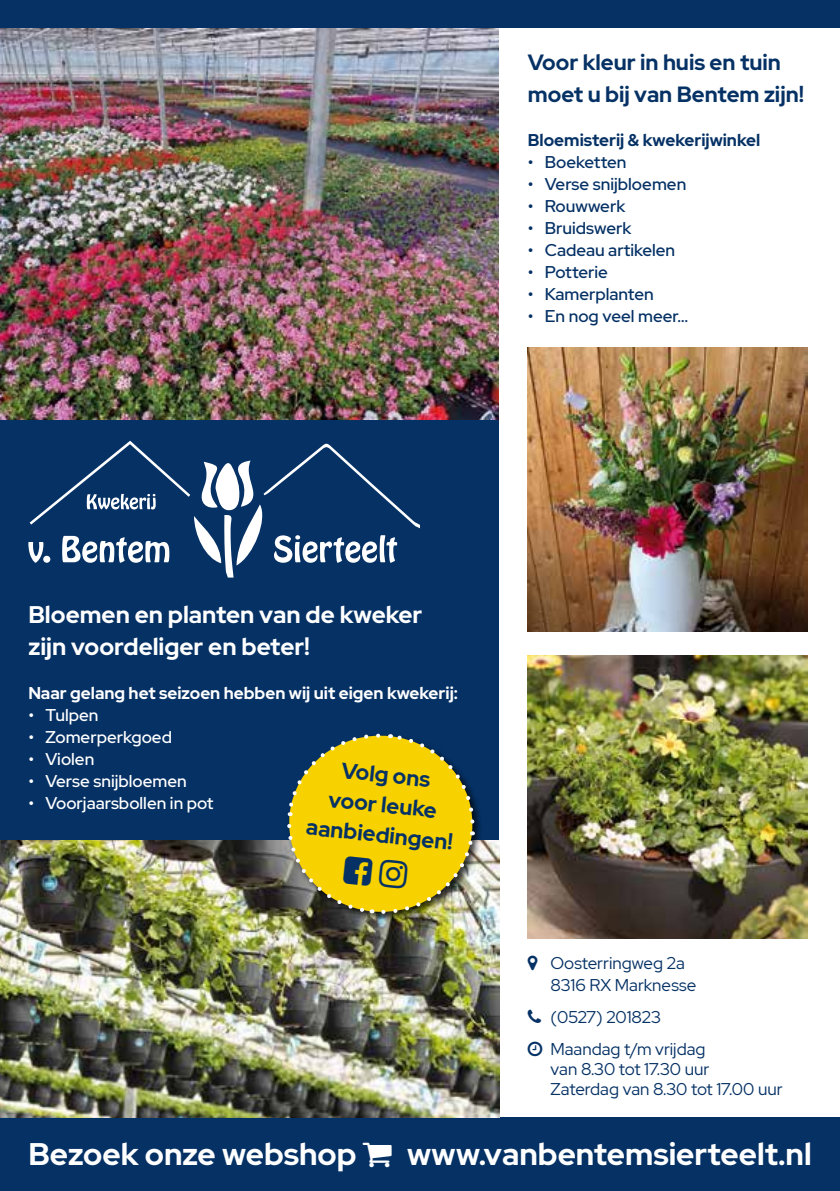
<style>
.page{position:relative;width:840px;height:1191px;background:#fff}
.page>*{position:absolute;margin:0;border:0;box-sizing:border-box;transform-origin:0 0}
.t1{font:700 31.2px "Red Hat Display";color:#fff}
.t2{font:700 24px/32px "Red Hat Display";color:#fff}
.t3{font:700 22px/30px "Red Hat Display";color:#053165}
.t4{font:17px/22px "Red Hat Display";color:#053165}
.t5{font:500 17px "Red Hat Display";color:#053165}
.t6{font:500 17px "Red Hat Display";color:#fff}
.t7{font:700 17px "Red Hat Display";color:#fff}
.t8{font:700 17px "Red Hat Display";color:#053165}
</style>
<div class="page">
<div style="left:0;top:0;width:839px;height:1191px;background:#053165"></div>
<img style="left:0;top:28px;width:499px;height:392px">
<div style="left:499px;top:28px;width:340px;height:1089px;background:#fff"></div>
<img style="left:0;top:840px;width:499px;height:277px">
<svg style="left:28px;top:441px;width:392px;height:136px"></svg>
<img style="left:527px;top:348px;width:280px;height:283px">
<img style="left:527px;top:655px;width:280px;height:283px">
<div style="left:285px;top:731px;width:199px;height:192px;background:#000;opacity:.75"></div>
<svg style="left:284px;top:731px;width:193px;height:185px;background:#c2ae21"></svg>
<p class="t3" style="left:527px;top:46px;width:277px;line-height:32px">Voor kleur in huis en tuin moet u bij van Bentem zijn!</p>
<p class="t8" style="left:527px;top:129px;width:234px">Bloemisterij &amp; kwekerijwinkel</p>
<p class="t5" style="left:527px;top:151px;width:100px">• Boeketten</p>
<p class="t5" style="left:527px;top:173px;width:160px">• Verse snijbloemen</p>
<p class="t5" style="left:527px;top:195px;width:99px">• Rouwwerk</p>
<p class="t5" style="left:527px;top:217px;width:105px">• Bruidswerk</p>
<p class="t5" style="left:527px;top:239px;width:149px">• Cadeau artikelen</p>
<p class="t5" style="left:527px;top:261px;width:82px">• Potterie</p>
<p class="t5" style="left:527px;top:283px;width:127px">• Kamerplanten</p>
<p class="t5" style="left:527px;top:305px;width:162px">• En nog veel meer…</p>
<h2 class="t2" style="left:28px;top:598px;width:395px">Bloemen en planten van de kweker zijn voordeliger en beter!</h2>
<p class="t7" style="left:28px;top:681px;width:431px">Naar gelang het seizoen hebben wij uit eigen kwekerij:</p>
<p class="t6" style="left:28px;top:703px;width:72px">• Tulpen</p>
<p class="t6" style="left:28px;top:725px;width:145px">• Zomerperkgoed</p>
<p class="t6" style="left:28px;top:747px;width:67px">• Violen</p>
<p class="t6" style="left:28px;top:769px;width:160px">• Verse snijbloemen</p>
<p class="t6" style="left:28px;top:791px;width:186px">• Voorjaarsbollen in pot</p>
<p class="t3" style="left:314px;top:752px;width:149px;text-align:center;rotate:6deg">Volg ons<br>voor leuke aanbiedingen!</p>
<p class="t4" style="left:550px;top:952px;width:147px">Oosterringweg 2a<br>8316 RX Marknesse</p>
<p class="t4" style="left:550px;top:1001px;width:156px;line-height:32px">(0527) 201823<br>Maandag t/m vrijdag</p>
<p class="t4" style="left:550px;top:1059px;width:233px;line-height:20px">van 8.30 tot 17.30 uur<br>Zaterdag van 8.30 tot 17.00 uur</p>
<h1 class="t1" style="left:28px;top:1133px;width:329px">Bezoek onze webshop</h1>
<h1 class="t1" style="left:407px;top:1133px;width:405px">www.vanbentemsierteelt.nl</h1>
</div>
